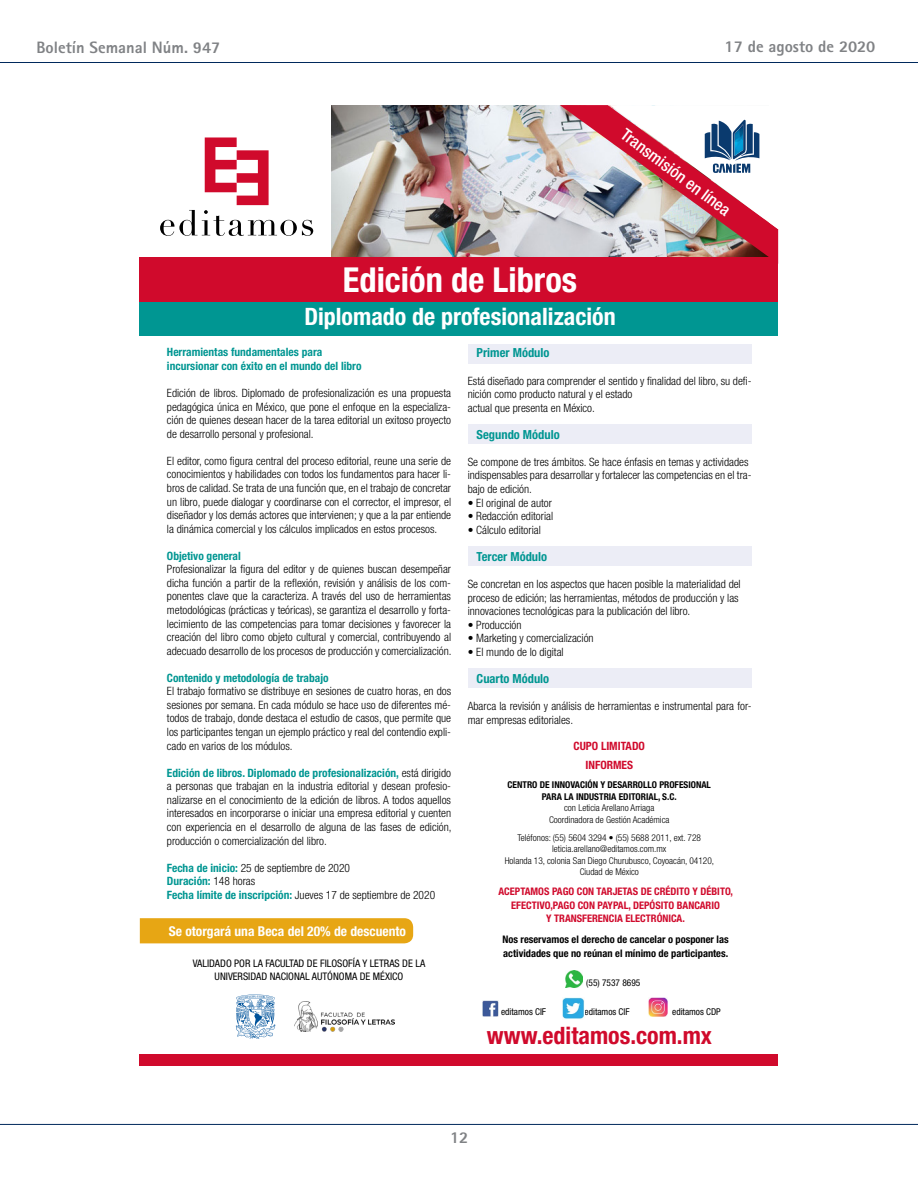
<style>
.page{position:relative;width:918px;height:1188px;background:#fff}
.page>*{position:absolute;margin:0;border:0;box-sizing:border-box;transform-origin:0 0}
.t1{font:700 condensed 34.35px "Helvetica Neue LT Std";color:#fff}
.t2{font:700 condensed 24px "Helvetica Neue LT Std";color:#fff}
.t3{font:700 condensed 24px "Helvetica Neue LT Std";color:#d00a2c}
.t4{font:500 condensed 16.65px "Helvetica Neue LT Std";color:#fff}
.t5{font:800 16.5px "Rotis Sans Serif Std";color:#808285}
.t6{font:700 condensed 13.5px "Helvetica Neue LT Std";color:#fff}
.t7{font:700 condensed 12.45px "Helvetica Neue LT Std";color:#009692}
.t8{font:300 condensed 11.4px/13.5px "Helvetica Neue LT Std";color:#000;text-align:justify}
.t9{font:700 condensed 11.4px/13.5px "Helvetica Neue LT Std";color:#009692}
.t10{font:700 condensed 11.4px/18.8px "Helvetica Neue LT Std";color:#d00a2c;text-align:center}
.t11{font:700 condensed 10.5px/13.5px "Helvetica Neue LT Std";color:#d00a2c;text-align:center}
.t12{font:700 condensed 10.5px/13.5px "Helvetica Neue LT Std";color:#000}
.t13{font:condensed 10.5px/13.5px "Helvetica Neue LT Std";color:#000;text-align:center}
.t14{font:300 condensed 9.45px/11.4px "Helvetica Neue LT Std";color:#000;text-align:center}
.t15{font:700 condensed 9.45px/11.4px "Helvetica Neue LT Std";color:#000;text-align:center}
.t16{font:condensed 9.45px "Helvetica Neue LT Std";color:#000}
.s1{font-weight:700;color:#009692}
</style>
<div class="page">
<hr style="left:0;top:62px;width:918px;height:1px;background:#00295c">
<hr style="left:0;top:1124px;width:918px;height:1px;background:#00295c">
<img style="left:332px;top:105px;width:228px;height:152px">
<div style="left:468px;top:344px;width:284px;height:19px;background:#ecedf6"></div>
<div style="left:140px;top:296px;width:638px;height:40px;background:#009692"></div>
<svg style="left:160px;top:137px;width:153px;height:99px"></svg>
<div style="left:140px;top:1054px;width:638px;height:12px;background:#d00a2c"></div>
<img style="left:565px;top:971px;width:17px;height:17px">
<img style="left:482px;top:1000px;width:17px;height:17px">
<img style="left:563px;top:997px;width:21px;height:22px">
<img style="left:648px;top:997px;width:19px;height:19px">
<div style="left:140px;top:257px;width:638px;height:44px;background:#d00a2c"></div>
<div style="left:468px;top:425px;width:284px;height:19px;background:#ecedf6"></div>
<div style="left:468px;top:547px;width:284px;height:19px;background:#ecedf6"></div>
<div style="left:468px;top:669px;width:284px;height:19px;background:#ecedf6"></div>
<svg style="left:236px;top:995px;width:40px;height:44px"></svg>
<img style="left:295px;top:1002px;width:99px;height:30px">
<img style="left:560px;top:105px;width:218px;height:152px">
<div style="left:140px;top:918px;width:273px;height:25px;background:#e7a614"></div>
<h3 class="t5" style="left:36px;top:37px;width:185px">Boletín Semanal Núm. 947</h3>
<h3 class="t5" style="left:725px;top:36px;width:152px">17 de agosto de 2020</h3>
<h3 class="t4" style="left:629px;top:125px;width:133px;rotate:37deg">Transmisión en línea</h3>
<h1 class="t1" style="left:343px;top:259px;width:236px">Edición de Libros</h1>
<h2 class="t2" style="left:304px;top:302px;width:313px">Diplomado de profesionalización</h2>
<p class="t7" style="left:477px;top:345px;width:74px">Primer Módulo</p>
<p class="t8" style="left:468px;top:374px;width:285px;text-align:left">Está diseñado para comprender el sentido y finalidad del libro, su defi&shy;nición como producto natural y el estado<br>actual que presenta en México.</p>
<p class="t7" style="left:477px;top:427px;width:85px">Segundo Módulo</p>
<p class="t8" style="left:468px;top:455px;width:285px;text-align:left">Se compone de tres ámbitos. Se hace énfasis en temas y actividades indispensables para desarrollar y fortalecer las competencias en el tra&shy;bajo de edición.</p>
<p class="t8" style="left:468px;top:496px;width:86px">• El original de autor</p>
<p class="t8" style="left:468px;top:509px;width:87px">• Redacción editorial</p>
<p class="t8" style="left:468px;top:523px;width:75px">• Cálculo editorial</p>
<p class="t7" style="left:477px;top:549px;width:72px">Tercer Módulo</p>
<p class="t8" style="left:468px;top:577px;width:274px;text-align:left">Se concretan en los aspectos que hacen posible la materialidad del proceso de edición; las herramientas, métodos de producción y las innovaciones tecnológicas para la publicación del libro.</p>
<p class="t8" style="left:468px;top:618px;width:55px">• Producción</p>
<p class="t8" style="left:468px;top:631px;width:127px">• Marketing y comercialización</p>
<p class="t8" style="left:468px;top:645px;width:97px">• El mundo de lo digital</p>
<p class="t7" style="left:477px;top:671px;width:74px">Cuarto Módulo</p>
<p class="t8" style="left:468px;top:699px;width:285px">Abarca la revisión y análisis de herramientas e instrumental para for&shy;mar empresas editoriales.</p>
<p class="t9" style="left:167px;top:345px;width:196px">Herramientas fundamentales para incursionar con éxito en el mundo del libro</p>
<p class="t8" style="left:167px;top:386px;width:286px">Edición de libros. Diplomado de profesionalización es una propuesta pedagógica única en México, que pone el enfoque en la especializa&shy;ción de quienes desean hacer de la tarea editorial un exitoso proyecto de desarrollo personal y profesional.</p>
<p class="t8" style="left:167px;top:454px;width:286px">El editor, como figura central del proceso editorial, reune una serie de conocimientos y habilidades con todos los fundamentos para hacer li&shy;bros de calidad. Se trata de una función que, en el trabajo de concretar un libro, puede dialogar y coordinarse con el corrector, el impresor, el diseñador y los demás actores que intervienen; y que a la par entiende la dinámica comercial y los cálculos implicados en estos procesos.</p>
<p class="t9" style="left:167px;top:549px;width:75px">Objetivo general</p>
<p class="t8" style="left:167px;top:562px;width:286px">Profesionalizar la figura del editor y de quienes buscan desempeñar dicha función a partir de la reflexión, revisión y análisis de los com&shy;ponentes clave que la caracteriza. A través del uso de herramientas metodológicas (prácticas y teóricas), se garantiza el desarrollo y forta&shy;lecimiento de las competencias para tomar decisiones y favorecer la creación del libro como objeto cultural y comercial, contribuyendo al adecuado desarrollo de los procesos de producción y comercialización.</p>
<p class="t9" style="left:167px;top:671px;width:163px">Contenido y metodología de trabajo</p>
<p class="t8" style="left:167px;top:685px;width:286px">El trabajo formativo se distribuye en sesiones de cuatro horas, en dos sesiones por semana. En cada módulo se hace uso de diferentes mé&shy;todos de trabajo, donde destaca el estudio de casos, que permite que los participantes tengan un ejemplo práctico y real del contendio expli&shy;cado en varios de los módulos.</p>
<p class="t8" style="left:167px;top:766px;width:286px"><span class="s1">Edición de libros. Diplomado de profesionalización,</span> está dirigido a personas que trabajan en la industria editorial y desean profesio&shy;nalizarse en el conocimiento de la edición de libros. A todos aquellos interesados en incorporarse o iniciar una empresa editorial y cuenten con experiencia en el desarrollo de alguna de las fases de edición, producción o comercialización del libro.</p>
<p class="t8" style="left:167px;top:861px;width:270px;text-align:left"><span class="s1">Fecha de inicio:</span> 25 de septiembre de 2020<br><span class="s1">Duración:</span> 148 horas<br><span class="s1">Fecha límite de inscripción:</span> Jueves 17 de septiembre de 2020</p>
<p class="t10" style="left:574px;top:736px;width:73px">CUPO LIMITADO<br>INFORMES</p>
<p class="t15" style="left:508px;top:779px;width:205px">CENTRO DE INNOVACIÓN Y DESARROLLO PROFESIONAL<br>PARA LA INDUSTRIA EDITORIAL, S.C.</p>
<p class="t14" style="left:549px;top:802px;width:122px">con Leticia Arellano Arriaga<br>Coordinadora de Gestión Académica</p>
<p class="t14" style="left:505px;top:831px;width:211px">Teléfonos: (55) 5604 3294 • (55) 5688 2011, ext. 728 leticia.arellano@editamos.com.mx<br>Holanda 13, colonia San Diego Churubusco, Coyoacán, 04120, Ciudad de México</p>
<p class="t11" style="left:499px;top:884px;width:236px">ACEPTAMOS PAGO CON TARJETAS DE CRÉDITO Y DÉBITO,<br>EFECTIVO,PAGO CON PAYPAL, DEPÓSITO BANCARIO<br>Y TRANSFERENCIA ELECTRÓNICA.</p>
<p class="t12" style="left:502px;top:932px;width:228px">Nos reservamos el derecho de cancelar o posponer las actividades que no reúnan el mínimo de participantes.</p>
<p class="t6" style="left:169px;top:923px;width:239px">Se otorgará una Beca del 20% de descuento</p>
<p class="t13" style="left:193px;top:956px;width:234px">VALIDADO POR LA FACULTAD DE FILOSOFÍA Y LETRAS DE LA<br>UNIVERSIDAD NACIONAL AUTÓNOMA DE MÉXICO</p>
<p class="t16" style="left:586px;top:977px;width:56px">(55) 7537 8695</p>
<p class="t16" style="left:501px;top:1006px;width:47px">editamos CIF</p>
<p class="t16" style="left:585px;top:1006px;width:47px">editamos CIF</p>
<p class="t16" style="left:672px;top:1006px;width:50px">editamos CDP</p>
<h2 class="t3" style="left:487px;top:1021px;width:226px">www.editamos.com.mx</h2>
<h3 class="t5" style="left:450px;top:1127px;width:20px">12</h3>
</div>
